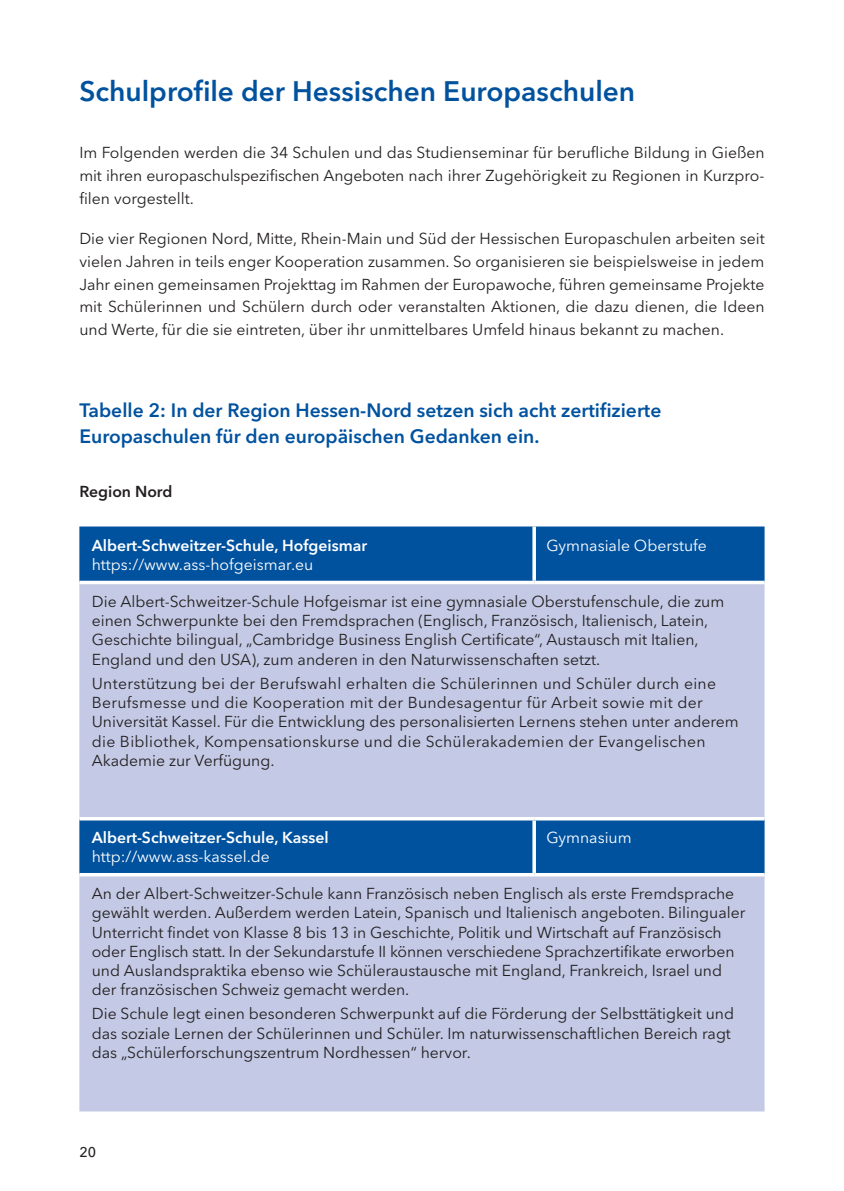
<style>
.page{position:relative;width:844px;height:1191px;background:#fff}
.page>*{position:absolute;margin:0;border:0;box-sizing:border-box;transform-origin:0 0}
.t1{font:600 28px "Avenir Next LT Pro";color:#00529f}
.t2{font:600 19.25px/26.2px "Avenir Next LT Pro";color:#00529f}
.t3{font:15.75px/19.2px "Avenir Next LT Pro";color:#231f20}
.t4{font:15.75px/19.2px "Avenir Next LT Pro";letter-spacing:.02em;color:#231f20}
.t5{font:15.75px "Avenir Next LT Pro";color:#fff}
.t6{font:600 15.75px "Avenir Next LT Pro";color:#fff}
.t7{font:600 15.75px "Avenir Next LT Pro";color:#231f20}
.t8{font:500 14px "Avenir Next";color:#231f20}
</style>
<div class="page">
<div style="left:79px;top:526px;width:685px;height:55px;background:#00529f"></div>
<svg style="left:79px;top:584px;width:685px;height:527px;background:#b0bede"></svg>
<hr style="left:79px;top:817px;width:455px;height:3px;background:#fff">
<hr style="left:534px;top:817px;width:230px;height:3px;background:#fff">
<hr style="left:79px;top:873px;width:455px;height:3px;background:#fff">
<hr style="left:534px;top:873px;width:230px;height:3px;background:#fff">
<hr style="left:532px;top:526px;width:3px;height:55px;background:#fff">
<hr style="left:532px;top:820px;width:3px;height:53px;background:#fff">
<h1 class="t1" style="left:79px;top:80px;width:557px">Schulprofile der Hessischen Europaschulen</h1>
<p class="t3" style="left:79px;top:143px;width:686px;line-height:22.8px;text-align:justify">Im Folgenden werden die 34 Schulen und das Studienseminar für berufliche Bildung in Gießen mit ihren europaschulspezifischen Angeboten nach ihrer Zugehörigkeit zu Regionen in Kurzpro&shy;filen vorgestellt.</p>
<p class="t3" style="left:79px;top:229px;width:686px;line-height:22.8px;text-align:justify">Die vier Regionen Nord, Mitte, Rhein-Main und Süd der Hessischen Europaschulen arbeiten seit vielen Jahren in teils enger Kooperation zusammen. So organisieren sie beispielsweise in jedem Jahr einen gemeinsamen Projekttag im Rahmen der Europawoche, führen gemeinsame Projekte mit Schülerinnen und Schülern durch oder veranstalten Aktionen, die dazu dienen, die Ideen und Werte, für die sie eintreten, über ihr unmittelbares Umfeld hinaus bekannt zu machen.</p>
<p class="t2" style="left:79px;top:398px;width:583px">Tabelle 2: In der Region Hessen-Nord setzen sich acht zertifizierte<br>Europaschulen für den europäischen Gedanken ein.</p>
<p class="t7" style="left:79px;top:486px;width:94px">Region Nord</p>
<p class="t6" style="left:92px;top:539px;width:277px">Albert-Schweitzer-Schule, Hofgeismar</p>
<p class="t5" style="left:92px;top:558px;width:223px">https://www.ass-hofgeismar.eu</p>
<p class="t5" style="left:546px;top:539px;width:162px">Gymnasiale Oberstufe</p>
<p class="t3" style="left:92px;top:593px;width:634px">Die Albert-Schweitzer-Schule Hofgeismar ist eine gymnasiale Oberstufenschule, die zum einen Schwerpunkte bei den Fremdsprachen (Englisch, Französisch, Italienisch, Latein, Geschichte bilingual, „Cambridge Business English Certificate“, Austausch mit Italien, England und den USA), zum anderen in den Naturwissenschaften setzt.</p>
<p class="t4" style="left:92px;top:675px;width:648px">Unterstützung bei der Berufswahl erhalten die Schülerinnen und Schüler durch eine Berufsmesse und die Kooperation mit der Bundesagentur für Arbeit sowie mit der Universität Kassel. Für die Entwicklung des personalisierten Lernens stehen unter anderem die Bibliothek, Kompensationskurse und die Schülerakademien der Evangelischen Akademie zur Verfügung.</p>
<p class="t6" style="left:92px;top:831px;width:238px">Albert-Schweitzer-Schule, Kassel</p>
<p class="t5" style="left:92px;top:850px;width:180px">http://www.ass-kassel.de</p>
<p class="t5" style="left:546px;top:831px;width:87px">Gymnasium</p>
<p class="t3" style="left:92px;top:885px;width:655px">An der Albert-Schweitzer-Schule kann Französisch neben Englisch als erste Fremdsprache gewählt werden. Außerdem werden Latein, Spanisch und Italienisch angeboten. Bilingualer Unterricht findet von Klasse 8 bis 13 in Geschichte, Politik und Wirtschaft auf Französisch oder Englisch statt. In der Sekundarstufe II können verschiedene Sprachzertifikate erworben und Auslandspraktika ebenso wie Schüleraustausche mit England, Frankreich, Israel und der französischen Schweiz gemacht werden.</p>
<p class="t3" style="left:92px;top:1006px;width:643px">Die Schule legt einen besonderen Schwerpunkt auf die Förderung der Selbsttätigkeit und das soziale Lernen der Schülerinnen und Schüler. Im naturwissenschaftlichen Bereich ragt das „Schülerforschungszentrum Nordhessen“ hervor.</p>
<p class="t8" style="left:79px;top:1143px;width:18px">20</p>
</div>
